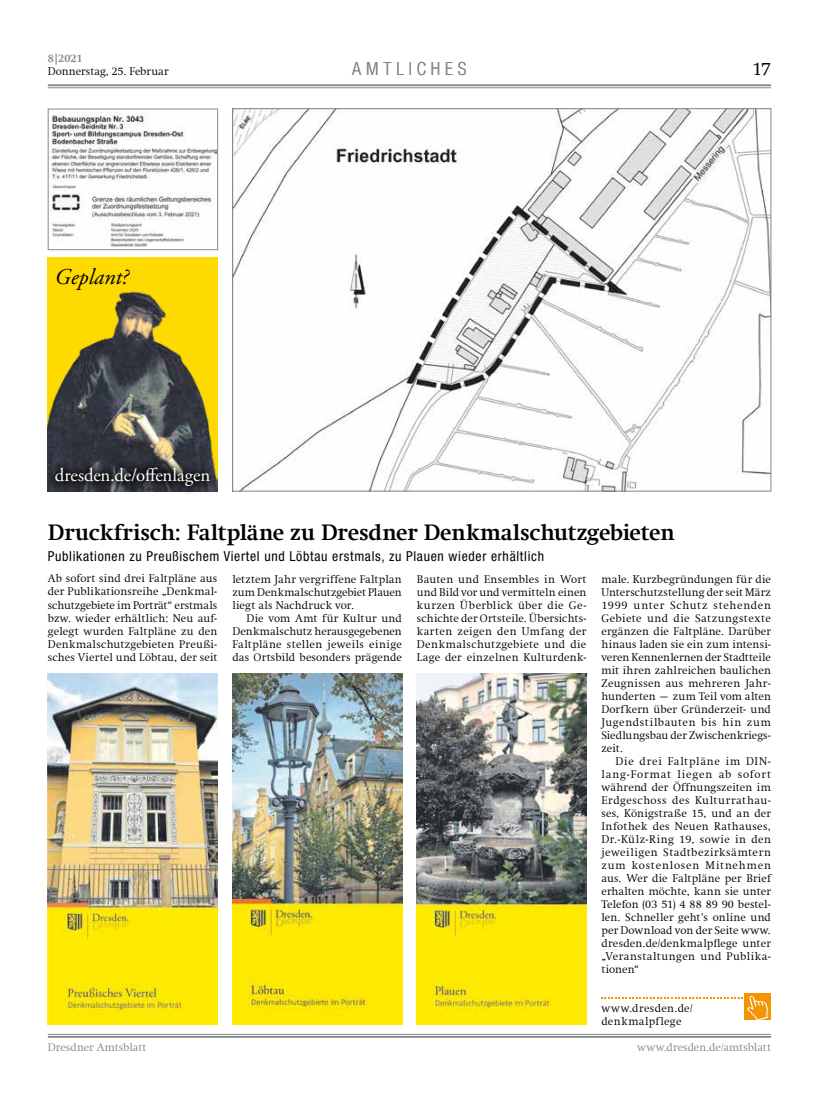
<style>
.page{position:relative;width:833px;height:1117px;background:#fff}
.page>*{position:absolute;margin:0;border:0;box-sizing:border-box;transform-origin:0 0}
.Über-3spaltig{font:700 22.5px "Swift Com";letter-spacing:-.005em;color:#000}
.Über-2spaltig{font:italic 22.5px "Adobe Garamond Pro";color:#000}
.Über-2spaltig-2{font:18.75px "Adobe Garamond Pro";letter-spacing:-.01em;color:#fff}
.t1{font:300 18.75px "Swift Com";color:#000}
.Rubriktitel{font:300 condensed 18.12px "Helvetica Neue";letter-spacing:.265em;color:#87888a}
.Unterüber{font:condensed 13.75px "Helvetica Neue";letter-spacing:.05em;color:#000}
.Fliesstext_Einzug{font:300 11.25px/13px "Swift Com";letter-spacing:.025em;color:#000;text-align:justify}
.Fliesstext{font:300 11.25px/13px "Swift Com";letter-spacing:.015em;color:#000;text-align:justify}
.t2{font:300 11.25px "Swift Com";letter-spacing:.005em;color:#87888a}
.Fliesstext-2{font:300 11.25px "Swift Com";letter-spacing:.035em;color:#000}
.Fliesstext_Einzug-2{font:300 11.25px "Swift Com";color:#000}
.t3{font:700 11.25px "Swift Com";color:#87888a}
</style>
<div class="page">
<hr style="left:48px;top:87px;width:723px;height:1px;background:#87888a">
<hr style="left:48px;top:84px;width:723px;height:2px;background:#87888a">
<hr style="left:48px;top:1033px;width:723px;height:1px;background:#87888a">
<hr style="left:48px;top:1035px;width:723px;height:2px;background:#87888a">
<img style="left:234px;top:110px;width:535px;height:379px">
<img style="left:50px;top:112px;width:166px;height:134px">
<div style="left:48px;top:109px;width:170px;height:141px;border:1px solid #87888a"></div>
<div style="left:48px;top:257px;width:170px;height:234px;background:#feda00"></div>
<img style="left:48px;top:291px;width:165px;height:167px">
<div style="left:46px;top:458px;width:173px;height:37px;background:#000;opacity:.75"></div>
<img style="left:48px;top:673px;width:170px;height:351px">
<div style="left:745px;top:993px;width:26px;height:26px;background:#f39400"></div>
<svg style="left:601px;top:995px;width:167px;height:25px"></svg>
<img style="left:232px;top:673px;width:170px;height:351px">
<img style="left:416px;top:673px;width:170px;height:351px">
<p class="t3" style="left:48px;top:52px;width:36px">8|2021</p>
<p class="Fliesstext_Einzug-2" style="left:48px;top:65px;width:122px">Donnerstag, 25. Februar</p>
<p class="Über-2spaltig" style="left:55px;top:263px;width:75px">Geplant?</p>
<p class="Über-2spaltig-2" style="left:55px;top:463px;width:157px">dresden.de/offenlagen</p>
<p class="Rubriktitel" style="left:352px;top:58px;width:116px">AMTLICHES</p>
<p class="Über-3spaltig" style="left:48px;top:519px;width:628px">Druckfrisch: Faltpläne zu Dresdner Denkmalschutzgebieten</p>
<p class="Unterüber" style="left:48px;top:548px;width:498px">Publikationen zu Preußischem Viertel und Löbtau erstmals, zu Plauen wieder erhältlich</p>
<h2 class="t1" style="left:752px;top:58px;width:20px">17</h2>
<p class="Fliesstext" style="left:48px;top:572px;width:171px">Ab sofort sind drei Faltpläne aus der Publikationsreihe „Denkmal&shy;schutzgebiete im Porträt“ erstmals bzw. wieder erhältlich: Neu auf&shy;gelegt wurden Faltpläne zu den Denkmalschutzgebieten Preußi&shy;sches Viertel und Löbtau, der seit</p>
<p class="Fliesstext" style="left:232px;top:572px;width:171px">letztem Jahr vergriffene Faltplan zum Denkmalschutzgebiet Plauen liegt als Nachdruck vor.</p>
<p class="Fliesstext_Einzug" style="left:232px;top:611px;width:171px;text-indent:14px">Die vom Amt für Kultur und Denkmalschutz herausgegebenen Faltpläne stellen jeweils einige das Ortsbild besonders prägende</p>
<p class="Fliesstext_Einzug" style="left:417px;top:572px;width:171px">Bauten und Ensembles in Wort und Bild vor und vermitteln einen kurzen Überblick über die Ge&shy;schichte der Ortsteile. Übersichts&shy;karten zeigen den Umfang der Denkmalschutzgebiete und die Lage der einzelnen Kulturdenk-</p>
<p class="Fliesstext_Einzug" style="left:601px;top:572px;width:171px">male. Kurzbegründungen für die Unterschutzstellung der seit März 1999 unter Schutz stehenden Gebiete und die Satzungstexte ergänzen die Faltpläne. Darüber hinaus laden sie ein zum intensi&shy;veren Kennenlernen der Stadtteile mit ihren zahlreichen baulichen Zeugnissen aus mehreren Jahr&shy;hunderten – zum Teil vom alten Dorfkern über Gründerzeit- und Jugendstilbauten bis hin zum Siedlungsbau der Zwischenkriegs&shy;zeit.</p>
<p class="Fliesstext_Einzug" style="left:601px;top:754px;width:171px;text-indent:14px">Die drei Faltpläne im DIN&shy;lang-Format liegen ab sofort während der Öffnungszeiten im Erdgeschoss des Kulturrathau&shy;ses, Königstraße 15, und an der Infothek des Neuen Rathauses, Dr.-Külz-Ring 19, sowie in den jeweiligen Stadtbezirksämtern zum kostenlosen Mitnehmen aus. Wer die Faltpläne per Brief erhalten möchte, kann sie unter Telefon (03 51) 4 88 89 90 bestel&shy;len. Schneller geht’s online und per Download von der Seite www. dresden.de/denkmalpflege unter „Veranstaltungen und Publika&shy;tionen“</p>
<p class="Fliesstext-2" style="left:601px;top:1001px;width:93px">www.dresden.de/</p>
<p class="Fliesstext-2" style="left:601px;top:1014px;width:82px">denkmalpflege</p>
<p class="t2" style="left:48px;top:1040px;width:100px">Dresdner Amtsblatt</p>
<p class="t2" style="left:637px;top:1040px;width:135px">www.dresden.de/amtsblatt</p>
</div>
